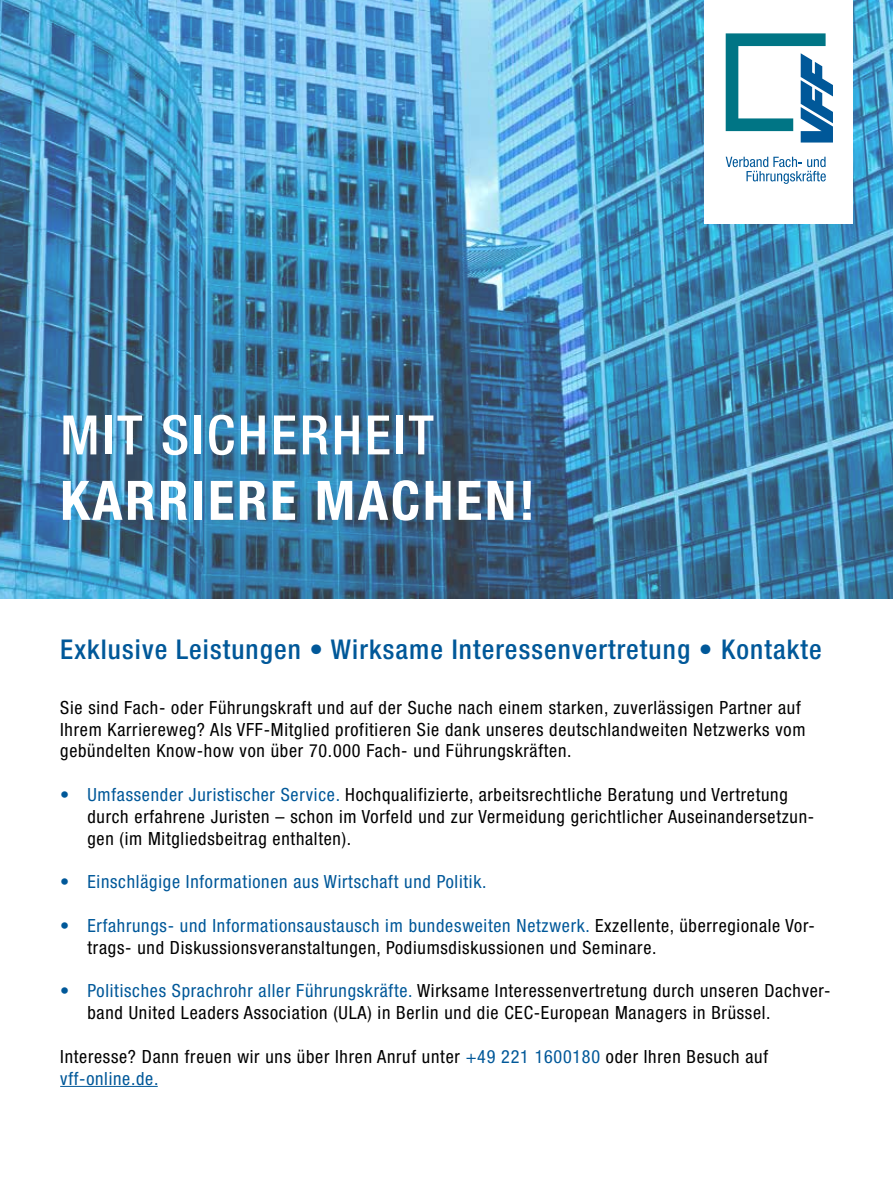
<style>
.page{position:relative;width:893px;height:1191px;background:#fff}
.page>*{position:absolute;margin:0;border:0;box-sizing:border-box;transform-origin:0 0}
.t1{font:700 condensed 54.45px "Helvetica Neue LT Std";letter-spacing:.05em;color:#fff}
.t2{font:500 condensed 54.45px "Helvetica Neue LT Std";letter-spacing:.05em;color:#fff}
.t3{font:500 condensed 27.3px "Helvetica Neue LT Std";letter-spacing:.04em;color:#005899}
.t4{font:condensed 18.15px/21.8px "Helvetica Neue LT Std";letter-spacing:.04em;color:#000}
.t5{font:condensed 18.15px "Helvetica Neue LT Std";letter-spacing:.04em;color:#005899}
.s1{color:#005899}
</style>
<div class="page">
<img style="left:0;top:0;width:893px;height:598px">
<hr style="left:60px;top:1086px;width:98px;height:1px;background:#005899">
<div style="left:704px;top:0;width:148px;height:223px;background:#fff"></div>
<svg style="left:726px;top:157px;width:100px;height:27px"></svg>
<svg style="left:726px;top:33px;width:107px;height:109px"></svg>
<h1 class="t2" style="left:60px;top:402px;width:375px">MIT SICHERHEIT</h1>
<h1 class="t1" style="left:60px;top:467px;width:476px">KARRIERE MACHEN!</h1>
<h2 class="t3" style="left:60px;top:633px;width:763px">Exklusive Leistungen • Wirksame Interessenvertretung • Kontakte</h2>
<p class="t4" style="left:60px;top:696px;width:747px">Sie sind Fach- oder Führungskraft und auf der Suche nach einem starken, zuverlässigen Partner auf<br>Ihrem Karriereweg? Als VFF-Mitglied profitieren Sie dank unseres deutschlandweiten Netzwerks vom gebündelten Know-how von über 70.000 Fach- und Führungskräften.</p>
<p class="t4" style="left:87px;top:783px;width:728px;text-indent:-27px"><span class="s1">• Umfassender Juristischer Service.</span> Hochqualifizierte, arbeitsrechtliche Beratung und Vertretung durch erfahrene Juristen – schon im Vorfeld und zur Vermeidung gerichtlicher Auseinandersetzun&shy;gen (im Mitgliedsbeitrag enthalten).</p>
<p class="t5" style="left:60px;top:871px;width:428px">• Einschlägige Informationen aus Wirtschaft und Politik.</p>
<p class="t4" style="left:87px;top:914px;width:729px;text-indent:-27px"><span class="s1">• Erfahrungs- und Informationsaustausch im bundesweiten Netzwerk.</span> Exzellente, überregionale Vor&shy;trags- und Diskussionsveranstaltungen, Podiumsdiskussionen und Seminare.</p>
<p class="t4" style="left:87px;top:980px;width:744px;text-indent:-27px"><span class="s1">• Politisches Sprachrohr aller Führungskräfte.</span> Wirksame Interessenvertretung durch unseren Dachver&shy;band United Leaders Association (ULA) in Berlin und die CEC-European Managers in Brüssel.</p>
<p class="t4" style="left:60px;top:1045px;width:709px">Interesse? Dann freuen wir uns über Ihren Anruf unter <span class="s1">+49 221 1600180</span> oder Ihren Besuch auf <span class="s1">vff-online.de.</span></p>
</div>
